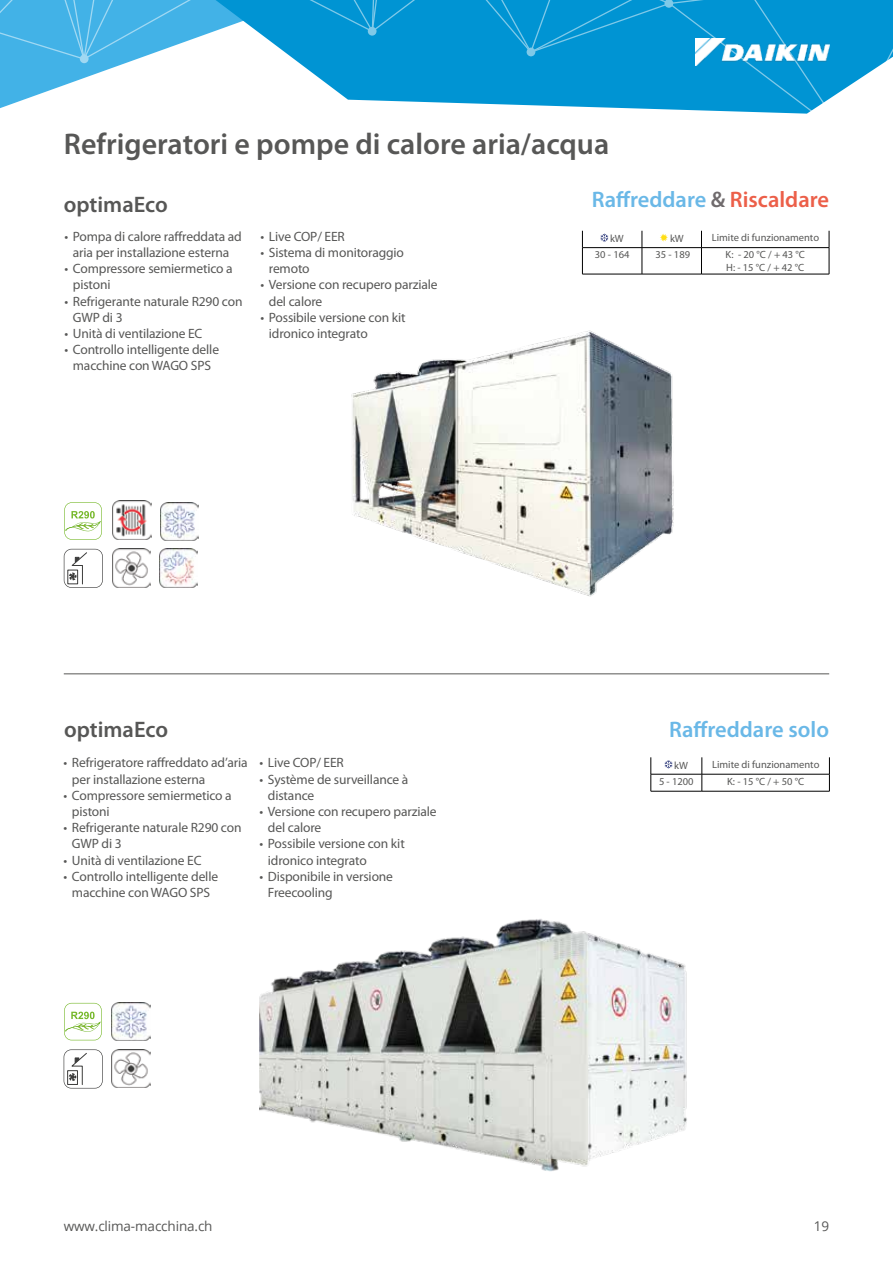
<style>
.page{position:relative;width:893px;height:1263px;background:#fff}
.page>*{position:absolute;margin:0;border:0;box-sizing:border-box;transform-origin:0 0}
.t1{font:600 30px "Myriad Pro";color:#575756}
.t2{font:600 22.5px "Myriad Pro";color:#6ab8e7}
.t3{font:600 22.5px "Myriad Pro";color:#575756}
.t4{font:13.5px/16.2px "Myriad Pro";letter-spacing:-.01em;color:#575756}
.t5{font:13.5px "Open Sans";letter-spacing:-.01em;color:#575756}
.t6{font:10.5px/12.6px "Myriad Pro";color:#575756}
.s1{color:#706b6d}
.s2{color:#ec5f49}
</style>
<div class="page">
<svg style="left:0;top:0;width:893px;height:114px"></svg>
<img style="left:695px;top:38px;width:134px;height:28px">
<svg style="left:64px;top:1049px;width:39px;height:39px"></svg>
<hr style="left:64px;top:674px;width:765px;height:1px;background:#575756">
<img style="left:112px;top:1002px;width:38px;height:38px">
<img style="left:112px;top:1049px;width:38px;height:39px">
<img style="left:259px;top:919px;width:428px;height:252px">
<hr style="left:582px;top:247px;width:60px;height:1px;background:#000">
<svg style="left:582px;top:231px;width:1px;height:43px"></svg>
<hr style="left:642px;top:247px;width:59px;height:1px;background:#000">
<svg style="left:642px;top:231px;width:1px;height:43px"></svg>
<hr style="left:701px;top:247px;width:128px;height:1px;background:#000">
<svg style="left:701px;top:231px;width:1px;height:43px"></svg>
<svg style="left:829px;top:231px;width:1px;height:43px"></svg>
<hr style="left:582px;top:274px;width:60px;height:1px;background:#000">
<hr style="left:642px;top:274px;width:59px;height:1px;background:#000">
<hr style="left:701px;top:274px;width:128px;height:1px;background:#000">
<svg style="left:600px;top:233px;width:8px;height:9px"></svg>
<svg style="left:660px;top:233px;width:8px;height:9px"></svg>
<hr style="left:651px;top:774px;width:51px;height:1px;background:#000">
<svg style="left:651px;top:757px;width:1px;height:34px"></svg>
<hr style="left:702px;top:774px;width:127px;height:1px;background:#000">
<svg style="left:702px;top:757px;width:1px;height:34px"></svg>
<svg style="left:829px;top:757px;width:1px;height:34px"></svg>
<hr style="left:651px;top:791px;width:51px;height:1px;background:#000">
<hr style="left:702px;top:791px;width:127px;height:1px;background:#000">
<svg style="left:665px;top:760px;width:7px;height:9px"></svg>
<svg style="left:64px;top:1003px;width:38px;height:37px"></svg>
<svg style="left:64px;top:549px;width:39px;height:39px"></svg>
<img style="left:112px;top:549px;width:38px;height:38px">
<svg style="left:64px;top:502px;width:38px;height:38px"></svg>
<img style="left:112px;top:501px;width:39px;height:39px">
<img style="left:160px;top:502px;width:39px;height:38px">
<img style="left:160px;top:549px;width:38px;height:38px">
<img style="left:351px;top:330px;width:323px;height:267px">
<h1 class="t1" style="left:64px;top:125px;width:547px">Refrigeratori e pompe di calore aria/acqua</h1>
<h2 class="t3" style="left:64px;top:190px;width:106px">optimaEco</h2>
<p class="t4" style="left:64px;top:228px;width:179px;text-align:center">• Pompa di calore raffreddata ad aria per installazione esterna</p>
<p class="t4" style="left:73px;top:260px;width:161px;text-indent:-9px">• Compressore semiermetico a pistoni</p>
<p class="t4" style="left:73px;top:293px;width:171px;text-indent:-9px">• Refrigerante naturale R290 con<br>GWP di 3</p>
<p class="t4" style="left:64px;top:325px;width:140px">• Unità di ventilazione EC</p>
<p class="t4" style="left:64px;top:341px;width:156px;text-align:center">• Controllo intelligente delle macchine con WAGO SPS</p>
<p class="t4" style="left:260px;top:228px;width:86px">• Live COP/ EER</p>
<p class="t4" style="left:269px;top:244px;width:137px;text-indent:-9px">• Sistema di monitoraggio remoto</p>
<p class="t4" style="left:269px;top:277px;width:170px;text-indent:-9px">• Versione con recupero parziale del calore</p>
<p class="t4" style="left:269px;top:309px;width:138px;text-indent:-9px">• Possibile versione con kit idronico integrato</p>
<h2 class="t2" style="left:592px;top:185px;width:239px">Raffreddare <span class="s1">&amp;</span> <span class="s2">Riscaldare</span></h2>
<p class="t6" style="left:712px;top:231px;width:109px">Limite di funzionamento</p>
<p class="t6" style="left:610px;top:232px;width:15px">kW</p>
<p class="t6" style="left:670px;top:232px;width:15px">kW</p>
<p class="t6" style="left:595px;top:248px;width:36px">30 - 164</p>
<p class="t6" style="left:655px;top:248px;width:36px">35 - 189</p>
<p class="t6" style="left:726px;top:248px;width:81px">K: - 20 °C / + 43 °C<br>H: - 15 °C / + 42 °C</p>
<h2 class="t3" style="left:64px;top:715px;width:106px">optimaEco</h2>
<h2 class="t2" style="left:669px;top:715px;width:162px">Raffreddare solo</h2>
<p class="t4" style="left:72px;top:755px;width:177px;text-indent:-9px">• Refrigeratore raffreddato ad’aria per installazione esterna</p>
<p class="t4" style="left:72px;top:787px;width:161px;text-indent:-9px">• Compressore semiermetico a pistoni</p>
<p class="t4" style="left:72px;top:819px;width:171px;text-indent:-9px">• Refrigerante naturale R290 con<br>GWP di 3</p>
<p class="t4" style="left:63px;top:852px;width:140px">• Unità di ventilazione EC</p>
<p class="t4" style="left:63px;top:868px;width:156px;text-align:center">• Controllo intelligente delle macchine con WAGO SPS</p>
<p class="t4" style="left:259px;top:755px;width:86px">• Live COP/ EER</p>
<p class="t4" style="left:268px;top:771px;width:142px;text-indent:-9px">• Système de surveillance à distance</p>
<p class="t4" style="left:268px;top:803px;width:170px;text-indent:-9px">• Versione con recupero parziale del calore</p>
<p class="t4" style="left:268px;top:836px;width:138px;text-indent:-9px">• Possibile versione con kit idronico integrato</p>
<p class="t4" style="left:268px;top:868px;width:127px;text-indent:-9px">• Disponibile in versione<br>Freecooling</p>
<p class="t6" style="left:659px;top:757px;width:36px;line-height:16.4px;text-indent:15px">kW<br>5 - 1200</p>
<p class="t6" style="left:712px;top:758px;width:109px">Limite di funzionamento</p>
<p class="t6" style="left:727px;top:775px;width:79px">K: - 15 °C / + 50 °C</p>
<p class="t5" style="left:64px;top:1216px;width:150px">www.clima-macchina.ch</p>
<p class="t5" style="left:814px;top:1216px;width:17px">19</p>
</div>
